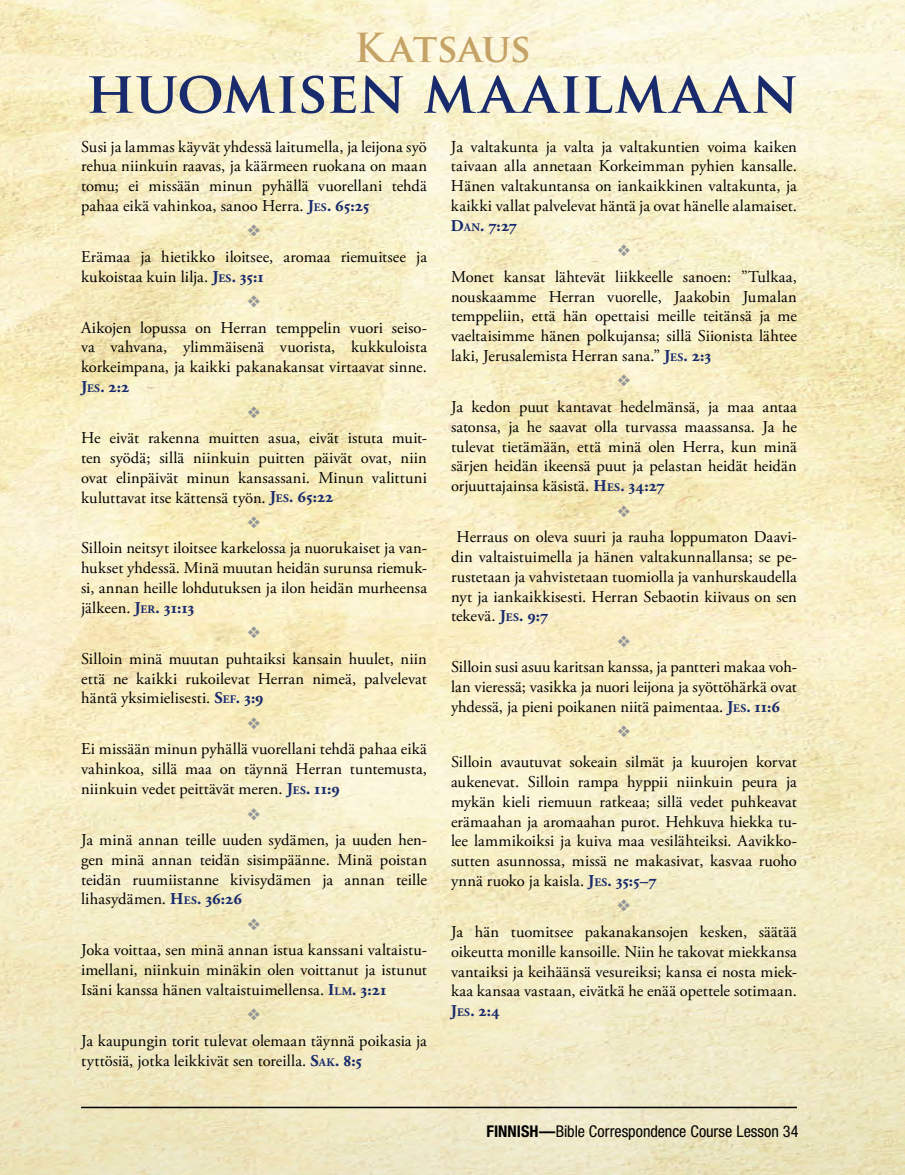
<style>
.page{position:relative;width:905px;height:1175px;background:#fff}
.page>*{position:absolute;margin:0;border:0;box-sizing:border-box;transform-origin:0 0}
.t1{font:700 57px "Trajan Pro";letter-spacing:.005em;color:#192b6c}
.t2{font:700 39px "Trajan Pro";letter-spacing:-.02em;color:#c5a266}
.t3{font:16.5px/19.8px "Adobe Garamond Pro";color:#000;text-align:justify}
.t4{font:condensed 16.2px "Helvetica Neue LT Std";color:#000}
.s1{font-weight:700;color:#192b6c}
.s2{font-weight:700;font-size:11.55px;color:#192b6c}
.s3{font-weight:700}
</style>
<div class="page">
<img style="left:0;top:0;width:904px;height:1174px">
<hr style="left:81px;top:1106px;width:715px;height:2px;background:#000">
<svg style="left:248px;top:225px;width:12px;height:12px"></svg>
<svg style="left:248px;top:295px;width:12px;height:12px"></svg>
<svg style="left:248px;top:406px;width:12px;height:12px"></svg>
<svg style="left:248px;top:516px;width:12px;height:12px"></svg>
<svg style="left:248px;top:626px;width:12px;height:12px"></svg>
<svg style="left:248px;top:717px;width:12px;height:12px"></svg>
<svg style="left:248px;top:807px;width:12px;height:12px"></svg>
<svg style="left:248px;top:918px;width:12px;height:12px"></svg>
<svg style="left:248px;top:1008px;width:12px;height:12px"></svg>
<svg style="left:618px;top:244px;width:12px;height:12px"></svg>
<svg style="left:618px;top:374px;width:12px;height:12px"></svg>
<svg style="left:618px;top:505px;width:12px;height:12px"></svg>
<svg style="left:618px;top:635px;width:12px;height:12px"></svg>
<svg style="left:618px;top:725px;width:12px;height:12px"></svg>
<svg style="left:618px;top:899px;width:12px;height:12px"></svg>
<h2 class="t2" style="left:354px;top:24px;width:178px">Katsaus</h2>
<h1 class="t1" style="left:86px;top:57px;width:714px">huomisen maailmaan</h1>
<p class="t3" style="left:81px;top:137px;width:347px">Susi ja lammas käyvät yhdessä laitumella, ja leijona syö rehua niinkuin raavas, ja käärmeen ruokana on maan tomu; ei missään minun pyhällä vuorellani tehdä pahaa eikä vahinkoa, sanoo Herra. <span class="s1">J</span><span class="s2">ES</span><span class="s1">.</span> <span class="s1">65:25</span></p>
<p class="t3" style="left:81px;top:247px;width:347px">Erämaa ja hietikko iloitsee, aromaa riemuitsee ja kukoistaa kuin lilja. <span class="s1">J</span><span class="s2">ES</span><span class="s1">. 35:1</span></p>
<p class="t3" style="left:81px;top:318px;width:347px">Aikojen lopussa on Herran temppelin vuori seiso&shy;va vahvana, ylimmäisenä vuorista, kukkuloista korkeimpana, ja kaikki pakanakansat virtaavat sinne.<br><span class="s1">J</span><span class="s2">ES</span><span class="s1">. 2:2</span></p>
<p class="t3" style="left:81px;top:428px;width:347px">He eivät rakenna muitten asua, eivät istuta muit&shy;ten syödä; sillä niinkuin puitten päivät ovat, niin ovat elinpäivät minun kansassani. Minun valittuni kuluttavat itse kättensä työn. <span class="s1">J</span><span class="s2">ES</span><span class="s1">. 65:22</span></p>
<p class="t3" style="left:81px;top:539px;width:347px">Silloin neitsyt iloitsee karkelossa ja nuorukaiset ja van&shy;hukset yhdessä. Minä muutan heidän surunsa riemuk&shy;si, annan heille lohdutuksen ja ilon heidän murheensa jälkeen. <span class="s1">J</span><span class="s2">ER</span><span class="s1">. 31:13</span></p>
<p class="t3" style="left:81px;top:649px;width:347px">Silloin minä muutan puhtaiksi kansain huulet, niin että ne kaikki rukoilevat Herran nimeä, palvelevat häntä yksimielisesti. <span class="s1">S</span><span class="s2">EF</span><span class="s1">. 3:9</span></p>
<p class="t3" style="left:81px;top:740px;width:347px">Ei missään minun pyhällä vuorellani tehdä pahaa eikä vahinkoa, sillä maa on täynnä Herran tuntemusta, niinkuin vedet peittävät meren. <span class="s1">J</span><span class="s2">ES</span><span class="s1">. 11:9</span></p>
<p class="t3" style="left:81px;top:830px;width:347px">Ja minä annan teille uuden sydämen, ja uuden hen&shy;gen minä annan teidän sisimpäänne. Minä poistan teidän ruumiistanne kivisydämen ja annan teille lihasydämen. <span class="s1">H</span><span class="s2">ES</span><span class="s1">. 36:26</span></p>
<p class="t3" style="left:81px;top:940px;width:347px">Joka voittaa, sen minä annan istua kanssani valtaistu&shy;imellani, niinkuin minäkin olen voittanut ja istunut Isäni kanssa hänen valtaistuimellensa. <span class="s1">I</span><span class="s2">LM</span><span class="s1">. 3:21</span></p>
<p class="t3" style="left:81px;top:1031px;width:347px">Ja kaupungin torit tulevat olemaan täynnä poikasia ja tyttösiä, jotka leikkivät sen toreilla. <span class="s1">S</span><span class="s2">AK</span><span class="s1">. 8:5</span></p>
<p class="t3" style="left:451px;top:137px;width:347px">Ja valtakunta ja valta ja valtakuntien voima kaiken taivaan alla annetaan Korkeimman pyhien kansalle.<br>Hänen valtakuntansa on iankaikkinen valtakunta, ja kaikki vallat palvelevat häntä ja ovat hänelle alamaiset.<br><span class="s1">D</span><span class="s2">AN</span><span class="s1">. 7:27</span></p>
<p class="t3" style="left:451px;top:267px;width:347px">Monet kansat lähtevät liikkeelle sanoen: ”Tulkaa, nouskaamme Herran vuorelle, Jaakobin Jumalan temppeliin, että hän opettaisi meille teitänsä ja me vaeltaisimme hänen polkujansa; sillä Siionista lähtee laki, Jerusalemista Herran sana.” <span class="s1">J</span><span class="s2">ES</span><span class="s1">. 2:3</span></p>
<p class="t3" style="left:451px;top:397px;width:347px">Ja kedon puut kantavat hedelmänsä, ja maa antaa satonsa, ja he saavat olla turvassa maassansa. Ja he tulevat tietämään, että minä olen Herra, kun minä särjen heidän ikeensä puut ja pelastan heidät heidän orjuuttajainsa käsistä. <span class="s1">H</span><span class="s2">ES</span><span class="s1">. 34:27</span></p>
<p class="t3" style="left:451px;top:527px;width:347px;text-indent:6px">Herraus on oleva suuri ja rauha loppumaton Daavi&shy;din valtaistuimella ja hänen valtakunnallansa; se pe&shy;rustetaan ja vahvistetaan tuomiolla ja vanhurskaudella nyt ja iankaikkisesti. Herran Sebaotin kiivaus on sen tekevä. <span class="s1">J</span><span class="s2">ES</span><span class="s1">. 9:7</span></p>
<p class="t3" style="left:451px;top:657px;width:347px">Silloin susi asuu karitsan kanssa, ja pantteri makaa voh&shy;lan vieressä; vasikka ja nuori leijona ja syöttöhärkä ovat yhdessä, ja pieni poikanen niitä paimentaa. <span class="s1">J</span><span class="s2">ES</span><span class="s1">. 11:6</span></p>
<p class="t3" style="left:451px;top:752px;width:347px">Silloin avautuvat sokeain silmät ja kuurojen korvat aukenevat. Silloin rampa hyppii niinkuin peura ja mykän kieli riemuun ratkeaa; sillä vedet puhkeavat erämaahan ja aromaahan purot. Hehkuva hiekka tu&shy;lee lammikoiksi ja kuiva maa vesilähteiksi. Aavikko&shy;sutten asunnossa, missä ne makasivat, kasvaa ruoho ynnä ruoko ja kaisla. <span class="s1">J</span><span class="s2">ES</span><span class="s1">. 35:5–7</span></p>
<p class="t3" style="left:451px;top:922px;width:347px">Ja hän tuomitsee pakanakansojen kesken, säätää oikeutta monille kansoille. Niin he takovat miekkansa vantaiksi ja keihäänsä vesureiksi; kansa ei nosta miek&shy;kaa kansaa vastaan, eivätkä he enää opettele sotimaan.<br><span class="s1">J</span><span class="s2">ES</span><span class="s1">. 2:4</span></p>
<p class="t4" style="left:486px;top:1121px;width:314px"><span class="s3">FINNISH—</span>Bible Correspondence Course Lesson 34</p>
</div>
